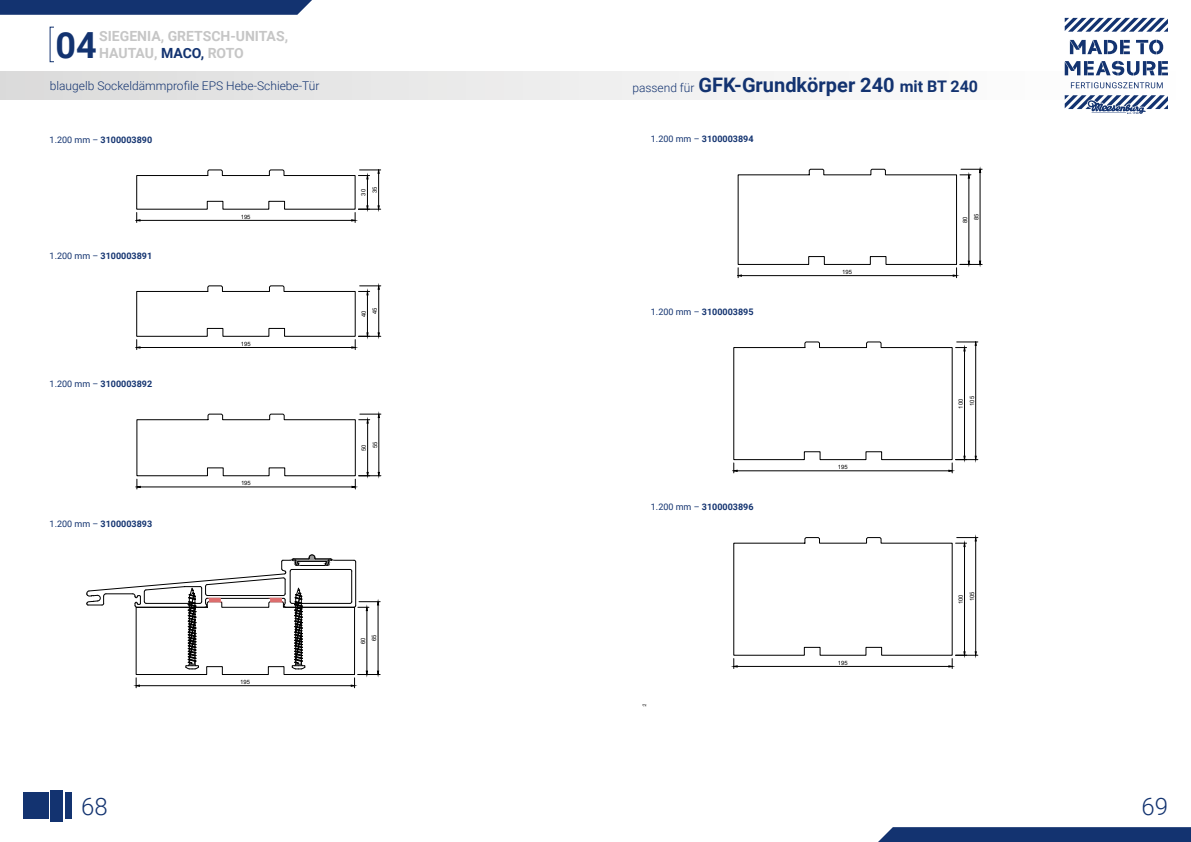
<style>
.page{position:relative;width:1191px;height:842px;background:#fff}
.page>*{position:absolute;margin:0;border:0;box-sizing:border-box;transform-origin:0 0}
.t1{font:700 36px "Roboto";color:#133370}
.t2{font:300 24px "Roboto";color:#133370}
.t3{font:700 20px "Roboto";color:#133370}
.t4{font:700 14px/16.8px "Roboto";color:#c6c6c6}
.t5{font:300 12px "Roboto";color:#133370}
.t6{font:700 9px "Roboto";color:#133370}
.t7{font:5.9px/11.2px "Arial";color:#000;text-align:center}
.s1{color:#133370}
.s2{font-weight:400}
.s3{font-weight:300;font-size:12px}
.s4{font-size:16px}
</style>
<div class="page">
<div style="left:0;top:72px;width:1191px;height:27px;background:linear-gradient(to right,#dbdbdb,#fff)"></div>
<svg style="left:1064px;top:18px;width:104px;height:96px"></svg>
<svg style="left:0;top:0;width:312px;height:15px;background:#1b3a75"></svg>
<svg style="left:878px;top:827px;width:313px;height:15px;background:#1a3974"></svg>
<div style="left:23px;top:793px;width:26px;height:26px;background:#133370"></div>
<div style="left:51px;top:790px;width:12px;height:31px;background:#133370"></div>
<div style="left:65px;top:793px;width:7px;height:26px;background:#133370"></div>
<svg style="left:737px;top:168px;width:245px;height:110px"></svg>
<svg style="left:733px;top:341px;width:245px;height:132px"></svg>
<svg style="left:733px;top:537px;width:245px;height:131px"></svg>
<svg style="left:136px;top:169px;width:245px;height:53px"></svg>
<svg style="left:136px;top:285px;width:245px;height:65px"></svg>
<svg style="left:136px;top:413px;width:245px;height:76px"></svg>
<svg style="left:87px;top:554px;width:293px;height:134px"></svg>
<h1 class="t1" style="left:55px;top:20px;width:43px">04</h1>
<h3 class="t4" style="left:99px;top:27px;width:190px">SIEGENIA, GRETSCH-UNITAS,<br>HAUTAU, <span class="s1">MACO,</span> ROTO</h3>
<h3 class="t5" style="left:50px;top:77px;width:271px">blaugelb Sockeldämmprofile EPS Hebe-Schiebe-Tür</h3>
<p class="t6" style="left:50px;top:133px;width:104px"><span class="s2">1.200 mm –</span> 3100003890</p>
<p class="t6" style="left:50px;top:249px;width:104px"><span class="s2">1.200 mm –</span> 3100003891</p>
<p class="t6" style="left:50px;top:378px;width:104px"><span class="s2">1.200 mm –</span> 3100003892</p>
<p class="t6" style="left:50px;top:517px;width:104px"><span class="s2">1.200 mm –</span> 3100003893</p>
<p class="t7" style="left:241px;top:211px;width:11px">195</p>
<p class="t7" style="left:241px;top:338px;width:11px">195</p>
<p class="t7" style="left:241px;top:477px;width:11px">195</p>
<p class="t7" style="left:358px;top:196px;width:11px;rotate:-90deg">30<br>35</p>
<p class="t7" style="left:358px;top:317px;width:11px;rotate:-90deg">40<br>45</p>
<p class="t7" style="left:358px;top:451px;width:11px;rotate:-90deg">50<br>55</p>
<p class="t7" style="left:240px;top:676px;width:11px">195</p>
<p class="t7" style="left:357px;top:644px;width:11px;rotate:-90deg">60<br>65</p>
<h3 class="t3" style="left:632px;top:71px;width:347px"><span class="s3">passend für</span> GFK-Grundkörper 240 <span class="s4">mit BT 240</span></h3>
<p class="t6" style="left:651px;top:133px;width:104px"><span class="s2">1.200 mm –</span> 3100003894</p>
<p class="t6" style="left:651px;top:306px;width:104px"><span class="s2">1.200 mm –</span> 3100003895</p>
<p class="t6" style="left:651px;top:501px;width:104px"><span class="s2">1.200 mm –</span> 3100003896</p>
<p class="t7" style="left:842px;top:266px;width:11px">195</p>
<p class="t7" style="left:838px;top:461px;width:11px">195</p>
<p class="t7" style="left:838px;top:657px;width:11px">195</p>
<p class="t7" style="left:959px;top:223px;width:11px;rotate:-90deg">80<br>85</p>
<p class="t7" style="left:955px;top:409px;width:14px;rotate:-90deg">100<br>105</p>
<p class="t7" style="left:955px;top:604px;width:14px;rotate:-90deg">100<br>105</p>
<h2 class="t2" style="left:81px;top:789px;width:28px">68</h2>
<h2 class="t2" style="left:1141px;top:789px;width:28px">69</h2>
</div>
